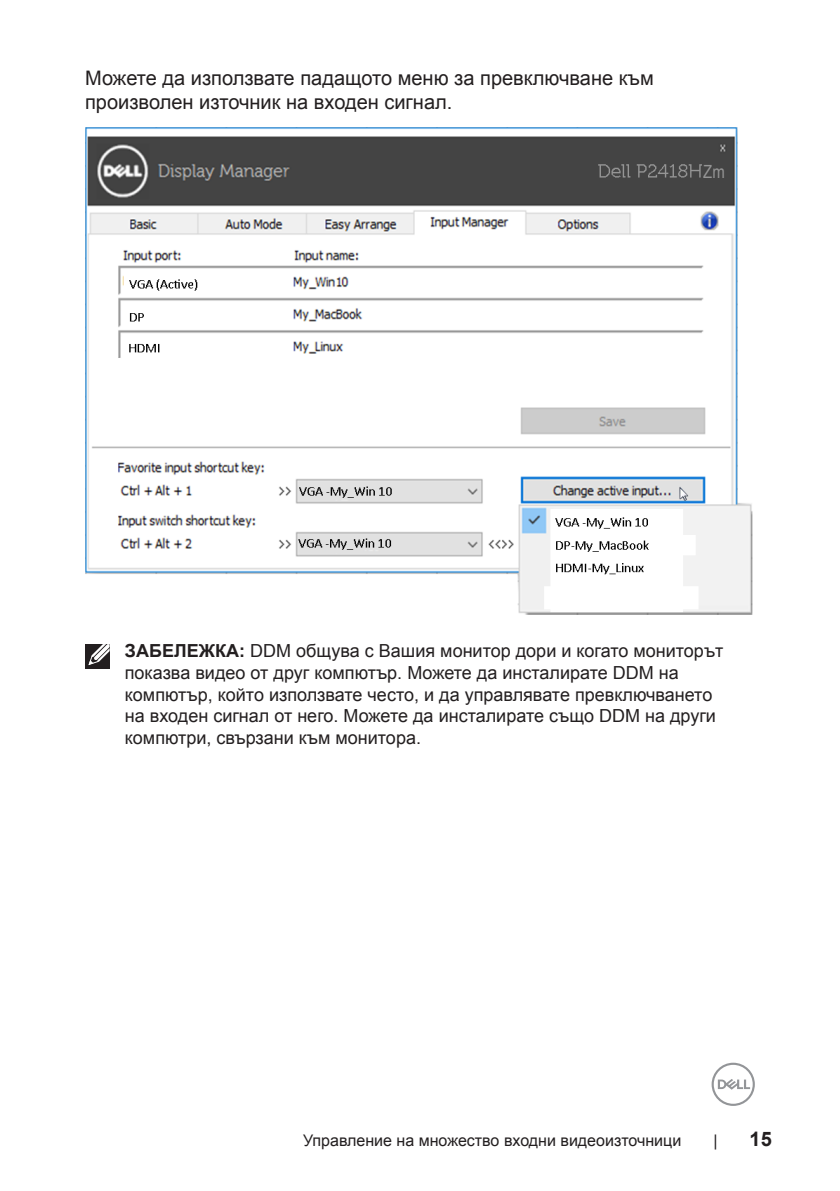
<style>
.page{position:relative;width:840px;height:1191px;background:#fff}
.page>*{position:absolute;margin:0;border:0;box-sizing:border-box;transform-origin:0 0}
.t1{font:20px/24px "Arial";color:#231f20}
.t2{font:700 20px "Arial";color:#231f20}
.t3{font:18.2px "Arial Narrow";color:#959595}
.text{font:18px/21.6px "Arial";color:#231f20}
.t4{font:16px "Arial";color:#231f20}
.s1{font-weight:700}
</style>
<div class="page">
<svg style="left:711px;top:1062px;width:43px;height:44px"></svg>
<img style="left:85px;top:127px;width:668px;height:487px">
<div style="left:701px;top:162px;width:14px;height:17px;background:#444"></div>
<div style="left:85px;top:644px;width:24px;height:24px;background:#231f20"></div>
<svg style="left:88px;top:644px;width:22px;height:22px"></svg>
<p class="t1" style="left:85px;top:66px;width:570px">Можете да използвате падащото меню за превключване към произволен източник на входен сигнал.</p>
<p class="t3" style="left:702px;top:158px;width:23px">Zm</p>
<p class="text" style="left:125px;top:640px;width:599px"><span class="s1">ЗАБЕЛЕЖКА:</span> DDM общува с Вашия монитор дори и когато мониторът показва видео от друг компютър. Можете да инсталирате DDM на компютър, който използвате често, и да управлявате превключването на входен сигнал от него. Можете да инсталирате също DDM на други компютри, свързани към монитора.</p>
<p class="t4" style="left:303px;top:1129px;width:379px">Управление на множество входни видеоизточници</p>
<p class="t4" style="left:713px;top:1129px;width:6px">|</p>
<p class="t2" style="left:749px;top:1125px;width:24px">15</p>
</div>
